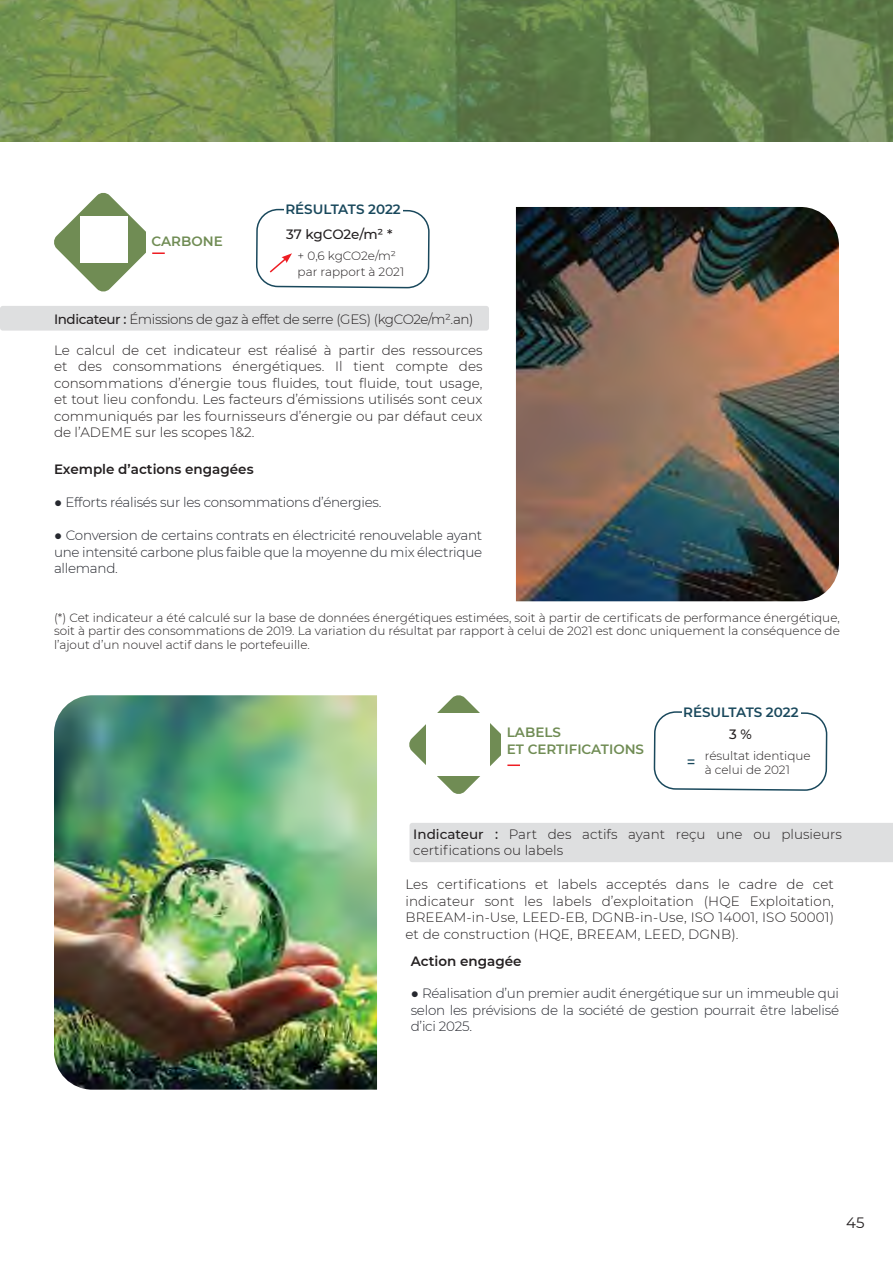
<style>
.page{position:relative;width:893px;height:1263px;background:#fff}
.page>*{position:absolute;margin:0;border:0;box-sizing:border-box;transform-origin:0 0}
.t1{font:15px "Montserrat";color:#231f20}
.t2{font:500 15px "Montserrat";color:#19485c}
.t3{font:300 13.5px/16.5px "Montserrat";color:#231f20;text-align:justify}
.t4{font:300 13.5px/16.5px "Montserrat";letter-spacing:-.02em;color:#26282f;text-align:justify}
.t5{font:300 13.5px "Montserrat";letter-spacing:-.03em;color:#231f20}
.t6{font:600 13.5px "Montserrat";color:#231f20}
.t7{font:600 13.5px/16.5px "Montserrat";color:#708c54}
.t8{font:600 13.5px "Montserrat";letter-spacing:-.005em;color:#19485c}
.t9{font:500 13.5px "Montserrat";letter-spacing:-.01em;color:#231f20}
.t10{font:300 12px/13.5px "Montserrat";color:#231f20}
.s1{font-weight:500}
</style>
<div class="page">
<svg style="left:653px;top:711px;width:174px;height:80px"></svg>
<svg style="left:54px;top:193px;width:111px;height:99px"></svg>
<svg style="left:409px;top:695px;width:111px;height:99px"></svg>
<div style="left:0;top:306px;width:489px;height:25px;background:#dedfe0;border-radius:3px"></div>
<div style="left:409px;top:823px;width:484px;height:39px;background:#dedfe0"></div>
<svg style="left:256px;top:208px;width:174px;height:81px"></svg>
<div style="left:284px;top:203px;width:118px;height:14px;background:#fff"></div>
<div style="left:682px;top:706px;width:118px;height:14px;background:#fff"></div>
<img style="left:516px;top:207px;width:323px;height:394px">
<img style="left:54px;top:695px;width:323px;height:395px">
<img style="left:81px;top:216px;width:47px;height:47px">
<img style="left:427px;top:714px;width:62px;height:62px">
<svg style="left:0;top:0;width:893px;height:141px;background:#6d8a4f"></svg>
<p class="t7" style="left:152px;top:233px;width:73px">CARBONE</p>
<p class="t8" style="left:285px;top:202px;width:117px">RÉSULTATS 2022</p>
<p class="t9" style="left:286px;top:227px;width:108px">37 kgCO2e/m² *</p>
<p class="t10" style="left:298px;top:247px;width:108px;line-height:16.5px">+ 0,6 kgCO2e/m² par rapport à 2021</p>
<p class="t5" style="left:54px;top:310px;width:421px"><span class="s1">Indicateur :</span> Émissions de gaz à effet de serre (GES) (kgCO2e/m².an)</p>
<p class="t3" style="left:54px;top:342px;width:430px">Le calcul de cet indicateur est réalisé à partir des ressources et des consommations énergétiques. Il tient compte des consommations d’énergie tous fluides, tout fluide, tout usage, et tout lieu confondu. Les facteurs d’émissions utilisés sont ceux communiqués par les fournisseurs d’énergie ou par défaut ceux de l’ADEME sur les scopes 1&amp;2.</p>
<p class="t6" style="left:54px;top:462px;width:201px">Exemple d’actions engagées</p>
<p class="t4" style="left:65px;top:494px;width:318px">Efforts réalisés sur les consommations d’énergies.</p>
<p class="t4" style="left:54px;top:527px;width:430px;text-indent:12px">Conversion de certains contrats en électricité renouvelable ayant une intensité carbone plus faible que la moyenne du mix électrique allemand.</p>
<p class="t10" style="left:54px;top:610px;width:787px;text-align:justify">(*) Cet indicateur a été calculé sur la base de données énergétiques estimées, soit à partir de certificats de performance énergétique, soit à partir des consommations de 2019. La variation du résultat par rapport à celui de 2021 est donc uniquement la conséquence de l’ajout d’un nouvel actif dans le portefeuille.</p>
<p class="t7" style="left:507px;top:725px;width:139px">LABELS<br>ET CERTIFICATIONS</p>
<p class="t8" style="left:683px;top:705px;width:117px">RÉSULTATS 2022</p>
<p class="t2" style="left:687px;top:754px;width:10px">=</p>
<p class="t9" style="left:729px;top:727px;width:24px">3 %</p>
<p class="t10" style="left:705px;top:749px;width:107px">résultat identique à celui de 2021</p>
<p class="t3" style="left:413px;top:825px;width:430px"><span class="s1">Indicateur :</span> Part des actifs ayant reçu une ou plusieurs certifications ou labels</p>
<p class="t3" style="left:405px;top:875px;width:430px">Les certifications et labels acceptés dans le cadre de cet indicateur sont les labels d’exploitation (HQE Exploitation, BREEAM-in-Use, LEED-EB, DGNB-in-Use, ISO 14001, ISO 50001) et de construction (HQE, BREEAM, LEED, DGNB).</p>
<p class="t6" style="left:411px;top:953px;width:112px">Action engagée</p>
<p class="t4" style="left:411px;top:985px;width:430px;text-indent:11px">Réalisation d’un premier audit énergétique sur un immeuble qui selon les prévisions de la société de gestion pourrait être labelisé d’ici 2025.</p>
<p class="t1" style="left:846px;top:1212px;width:20px">45</p>
</div>
